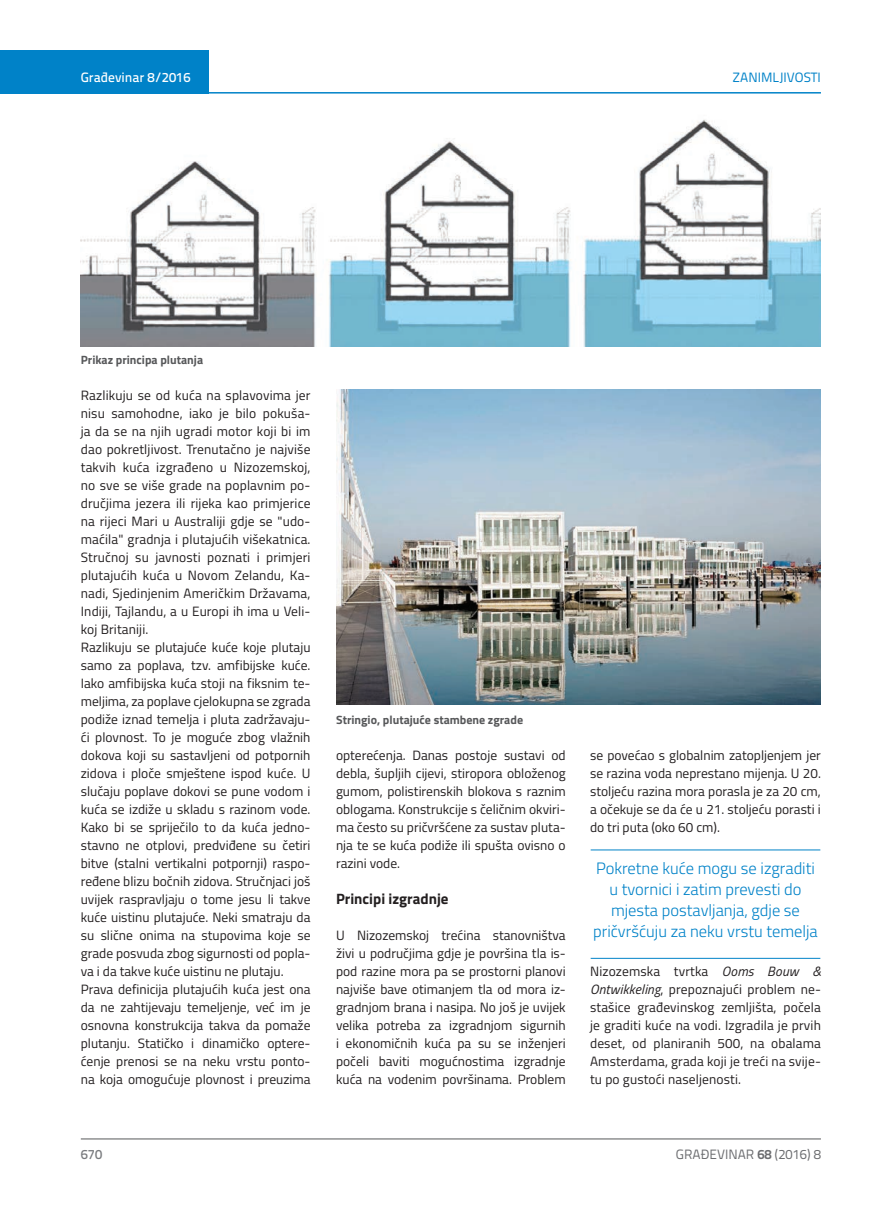
<style>
.page{position:relative;width:872px;height:1212px;background:#fff}
.page>*{position:absolute;margin:0;border:0;box-sizing:border-box;transform-origin:0 0}
.t1{font:300 16.5px/21px "Titillium";color:#0082c8;text-align:center}
.t2{font:700 15px "Titillium";color:#231f20}
.t3{font:13.5px/18px "Titillium";color:#231f20;text-align:justify}
.t4{font:13.5px "Titillium Text 22 L";color:#6c6d70}
.t5{font:500 13.5px "Titillium Text 22 L";color:#fff}
.t6{font:13.5px "Titillium Text 22 L";color:#0082c8}
.t7{font:500 13.5px "Titillium Text 22 L";color:#787a7d}
.t8{font:700 12px "Titillium";color:#57585a}
.s1{font-style:italic}
.s2{font-weight:700}
</style>
<div class="page">
<hr style="left:81px;top:1139px;width:740px;height:1px;background:#57585a">
<div style="left:0;top:50px;width:208px;height:44px;background:#0082c8"></div>
<hr style="left:0;top:92px;width:821px;height:2px;background:#0082c8">
<hr style="left:590px;top:850px;width:230px;height:1px;background:#0082c8">
<hr style="left:590px;top:958px;width:230px;height:1px;background:#0082c8">
<img style="left:81px;top:119px;width:740px;height:227px">
<img style="left:336px;top:390px;width:485px;height:314px">
<p class="t5" style="left:81px;top:67px;width:111px">Građevinar 8/2016</p>
<p class="t6" style="left:732px;top:68px;width:90px">ZANIMLJIVOSTI</p>
<p class="t8" style="left:81px;top:350px;width:124px">Prikaz principa plutanja</p>
<p class="t3" style="left:81px;top:385px;width:231px;text-align:left">Razlikuju se od kuća na splavovima jer nisu samohodne, iako je bilo pokuša&shy;ja da se na njih ugradi motor koji bi im dao pokretljivost. Trenutačno je najviše takvih kuća izgrađeno u Nizozemskoj, no sve se više grade na poplavnim po&shy;dručjima jezera ili rijeka kao primjerice na rijeci Mari u Australiji gdje se "udo&shy;maćila" gradnja i plutajućih višekatnica.<br>Stručnoj su javnosti poznati i primjeri plutajućih kuća u Novom Zelandu, Ka&shy;nadi, Sjedinjenim Američkim Državama, Indiji, Tajlandu, a u Europi ih ima u Veli&shy;koj Britaniji.<br>Razlikuju se plutajuće kuće koje plutaju samo za poplava, tzv. amfibijske kuće.<br>Iako amfibijska kuća stoji na fiksnim te&shy;meljima, za poplave cjelokupna se zgrada podiže iznad temelja i pluta zadržavaju&shy;ći plovnost. To je moguće zbog vlažnih dokova koji su sastavljeni od potpornih zidova i ploče smještene ispod kuće. U slučaju poplave dokovi se pune vodom i kuća se izdiže u skladu s razinom vode.<br>Kako bi se spriječilo to da kuća jedno&shy;stavno ne otplovi, predviđene su četiri bitve (stalni vertikalni potpornji) raspo&shy;ređene blizu bočnih zidova. Stručnjaci još uvijek raspravljaju o tome jesu li takve kuće uistinu plutajuće. Neki smatraju da su slične onima na stupovima koje se grade posvuda zbog sigurnosti od popla&shy;va i da takve kuće uistinu ne plutaju.<br>Prava definicija plutajućih kuća jest ona da ne zahtijevaju temeljenje, već im je osnovna konstrukcija takva da pomaže plutanju. Statičko i dinamičko optere&shy;ćenje prenosi se na neku vrstu ponto&shy;na koja omogućuje plovnost i preuzima</p>
<p class="t8" style="left:336px;top:711px;width:188px">Stringio, plutajuće stambene zgrade</p>
<p class="t3" style="left:336px;top:745px;width:231px">opterećenja. Danas postoje sustavi od debla, šupljih cijevi, stiropora obloženog gumom, polistirenskih blokova s raznim oblogama. Konstrukcije s čeličnim okviri&shy;ma često su pričvršćene za sustav pluta&shy;nja te se kuća podiže ili spušta ovisno o razini vode.</p>
<p class="t2" style="left:336px;top:887px;width:114px">Principi izgradnje</p>
<p class="t3" style="left:336px;top:926px;width:231px">U Nizozemskoj trećina stanovništva živi u područjima gdje je površina tla is&shy;pod razine mora pa se prostorni planovi najviše bave otimanjem tla od mora iz&shy;gradnjom brana i nasipa. No još je uvijek velika potreba za izgradnjom sigurnih i ekonomičnih kuća pa su se inženjeri počeli baviti mogućnostima izgradnje kuća na vodenim površinama. Problem</p>
<p class="t3" style="left:590px;top:746px;width:232px">se povećao s globalnim zatopljenjem jer se razina voda neprestano mijenja. U 20. stoljeću razina mora porasla je za 20 cm, a očekuje se da će u 21. stoljeću porasti i do tri puta (oko 60 cm).</p>
<p class="t1" style="left:593px;top:857px;width:226px">Pokretne kuće mogu se izgraditi u tvornici i zatim prevesti do mjesta postavljanja, gdje se pričvršćuju za neku vrstu temelja</p>
<p class="t3" style="left:590px;top:962px;width:232px">Nizozemska tvrtka <span class="s1">Ooms Bouw &amp; Ontwikkeling</span>, prepoznajući problem ne&shy;stašice građevinskog zemljišta, počela je graditi kuće na vodi. Izgradila je prvih deset, od planiranih 500, na obalama Amsterdama, grada koji je treći na svije&shy;tu po gustoći naseljenosti.</p>
<p class="t7" style="left:81px;top:1144px;width:23px">670</p>
<p class="t4" style="left:676px;top:1144px;width:146px">GRAĐEVINAR <span class="s2">68</span> (2016) 8</p>
</div>
